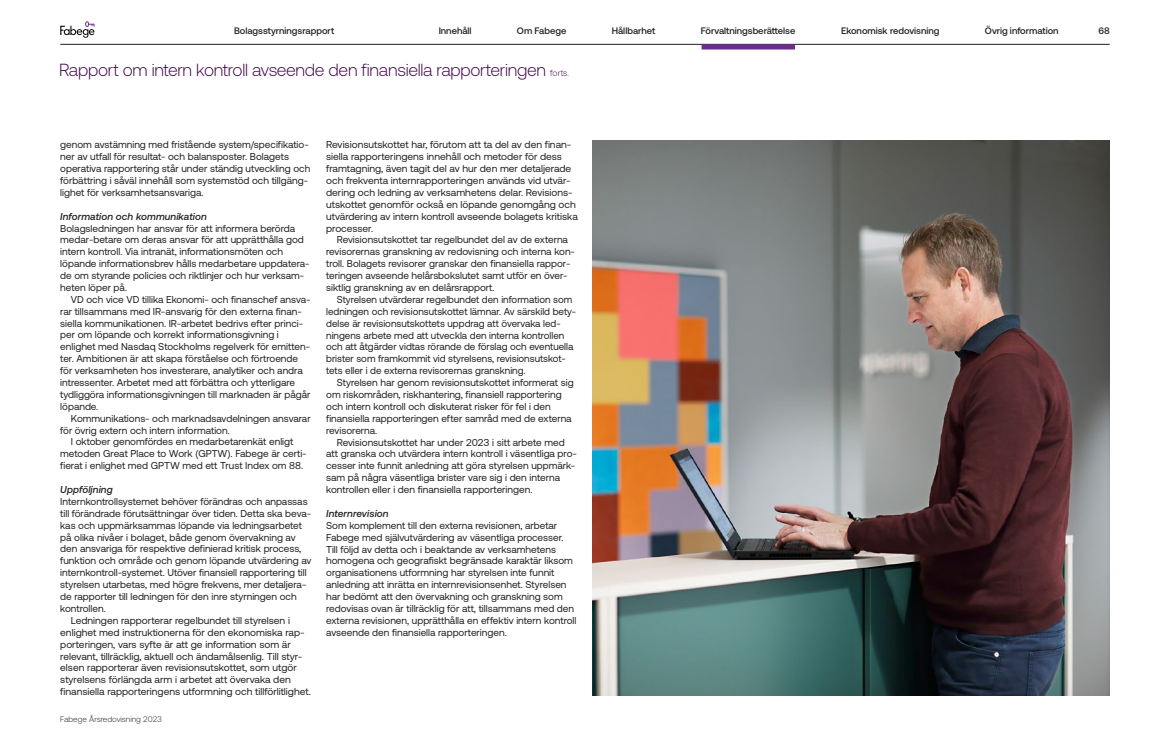
<style>
.page{position:relative;width:1170px;height:745px;background:#fff}
.page>*{position:absolute;margin:0;border:0;box-sizing:border-box;transform-origin:0 0}
.t1{font:300 17.5px "Aeonik";letter-spacing:-.015em;color:#410049}
.t2{font:10px/11.9px "Aeonik";color:#231f20}
.t3{font:italic 500 10px "Aeonik";letter-spacing:.01em;color:#231f20}
.t4{font:500 9.38px "Aeonik";color:#231f20}
.t5{font:300 8.12px "Aeonik";color:#231f20}
.s1{font-size:8.75px}
</style>
<div class="page">
<img style="left:592px;top:140px;width:517px;height:554px">
<svg style="left:60px;top:21px;width:34px;height:17px"></svg>
<hr style="left:60px;top:44px;width:1049px;height:1px;background:#231f20">
<div style="left:701px;top:44px;width:94px;height:5px;background:#6e2c91"></div>
<p class="t4" style="left:234px;top:26px;width:102px">Bolagsstyrningsrapport</p>
<p class="t4" style="left:438px;top:26px;width:34px">Innehåll</p>
<p class="t4" style="left:517px;top:26px;width:51px">Om Fabege</p>
<p class="t4" style="left:611px;top:26px;width:45px">Hållbarhet</p>
<p class="t4" style="left:700px;top:26px;width:96px">Förvaltningsberättelse</p>
<p class="t4" style="left:841px;top:26px;width:100px">Ekonomisk redovisning</p>
<p class="t4" style="left:984px;top:26px;width:75px">Övrig information</p>
<p class="t4" style="left:1098px;top:26px;width:13px">68</p>
<h1 class="t1" style="left:59px;top:60px;width:511px">Rapport om intern kontroll avseende den finansiella rapporteringen <span class="s1">forts.</span></h1>
<p class="t2" style="left:60px;top:139px;width:251px">genom avstämning med fristående system/specifikatio&shy;ner av utfall för resultat- och balansposter. Bolagets operativa rapportering står under ständig utveckling och förbättring i såväl innehåll som systemstöd och tillgäng&shy;lighet för verksamhetsansvariga.</p>
<p class="t3" style="left:60px;top:210px;width:148px">Information och kommunikation</p>
<p class="t2" style="left:60px;top:222px;width:251px">Bolagsledningen har ansvar för att informera berörda medar-betare om deras ansvar för att upprätthålla god intern kontroll. Via intranät, informationsmöten och löpande informationsbrev hålls medarbetare uppdatera&shy;de om styrande policies och riktlinjer och hur verksam&shy;heten löper på.</p>
<p class="t2" style="left:60px;top:293px;width:252px;text-indent:11px">VD och vice VD tillika Ekonomi- och finanschef ansva&shy;rar tillsammans med IR-ansvarig för den externa finan&shy;siella kommunikationen. IR-arbetet bedrivs efter princi&shy;per om löpande och korrekt informationsgivning i enlighet med Nasdaq Stockholms regelverk för emitten&shy;ter. Ambitionen är att skapa förståelse och förtroende för verksamheten hos investerare, analytiker och andra intressenter. Arbetet med att förbättra och ytterligare tydliggöra informationsgivningen till marknaden är pågår löpande.</p>
<p class="t2" style="left:71px;top:412px;width:241px">Kommunikations- och marknadsavdelningen ansvarar</p>
<p class="t2" style="left:60px;top:424px;width:171px">för övrig extern och intern information.</p>
<p class="t2" style="left:71px;top:436px;width:224px">I oktober genomfördes en medarbetarenkät enligt</p>
<p class="t2" style="left:60px;top:447px;width:248px">metoden Great Place to Work (GPTW). Fabege är certi-</p>
<p class="t2" style="left:60px;top:459px;width:244px">fierat i enlighet med GPTW med ett Trust Index om 88.</p>
<p class="t3" style="left:60px;top:483px;width:54px">Uppföljning</p>
<p class="t2" style="left:60px;top:495px;width:249px">Internkontrollsystemet behöver förändras och anpassas</p>
<p class="t2" style="left:60px;top:507px;width:252px">till förändrade förutsättningar över tiden. Detta ska beva-</p>
<p class="t2" style="left:60px;top:519px;width:243px">kas och uppmärksammas löpande via ledningsarbetet</p>
<p class="t2" style="left:60px;top:530px;width:237px">på olika nivåer i bolaget, både genom övervakning av</p>
<p class="t2" style="left:60px;top:542px;width:242px">den ansvariga för respektive definierad kritisk process,</p>
<p class="t2" style="left:60px;top:554px;width:253px">funktion och område och genom löpande utvärdering av</p>
<p class="t2" style="left:60px;top:566px;width:248px">internkontroll-systemet. Utöver finansiell rapportering till</p>
<p class="t2" style="left:60px;top:578px;width:247px">styrelsen utarbetas, med högre frekvens, mer detaljera-</p>
<p class="t2" style="left:60px;top:590px;width:238px">de rapporter till ledningen för den inre styrningen och</p>
<p class="t2" style="left:60px;top:602px;width:47px">kontrollen.</p>
<p class="t2" style="left:71px;top:614px;width:220px">Ledningen rapporterar regelbundet till styrelsen i</p>
<p class="t2" style="left:60px;top:626px;width:246px">enlighet med instruktionerna för den ekonomiska rap-</p>
<p class="t2" style="left:60px;top:637px;width:232px">porteringen, vars syfte är att ge information som är</p>
<p class="t2" style="left:60px;top:649px;width:243px">relevant, tillräcklig, aktuell och ändamålsenlig. Till styr-</p>
<p class="t2" style="left:60px;top:661px;width:238px">elsen rapporterar även revisionsutskottet, som utgör</p>
<p class="t2" style="left:60px;top:673px;width:232px">styrelsens förlängda arm i arbetet att övervaka den</p>
<p class="t2" style="left:60px;top:685px;width:252px">finansiella rapporteringens utformning och tillförlitlighet.</p>
<p class="t5" style="left:60px;top:714px;width:103px">Fabege Årsredovisning 2023</p>
<p class="t2" style="left:326px;top:139px;width:253px">Revisionsutskottet har, förutom att ta del av den finan&shy;siella rapporteringens innehåll och metoder för dess framtagning, även tagit del av hur den mer detaljerade och frekventa internrapporteringen används vid utvär&shy;dering och ledning av verksamhetens delar. Revisions&shy;utskottet genomför också en löpande genomgång och utvärdering av intern kontroll avseende bolagets kritiska processer.</p>
<p class="t2" style="left:326px;top:234px;width:250px;text-indent:11px">Revisionsutskottet tar regelbundet del av de externa revisorernas granskning av redovisning och interna kon&shy;troll. Bolagets revisorer granskar den finansiella rappor&shy;teringen avseende helårsbokslutet samt utför en över&shy;siktlig granskning av en delårsrapport.</p>
<p class="t2" style="left:326px;top:293px;width:251px;text-indent:11px">Styrelsen utvärderar regelbundet den information som ledningen och revisionsutskottet lämnar. Av särskild bety&shy;delse är revisionsutskottets uppdrag att övervaka led&shy;ningens arbete med att utveckla den interna kontrollen och att åtgärder vidtas rörande de förslag och eventuella brister som framkommit vid styrelsens, revisionsutskot&shy;tets eller i de externa revisorernas granskning.</p>
<p class="t2" style="left:326px;top:376px;width:249px;text-indent:11px">Styrelsen har genom revisionsutskottet informerat sig om riskområden, riskhantering, finansiell rapportering och intern kontroll och diskuterat risker för fel i den finansiella rapporteringen efter samråd med de externa revisorerna.</p>
<p class="t2" style="left:326px;top:436px;width:252px;text-indent:11px">Revisionsutskottet har under 2023 i sitt arbete med att granska och utvärdera intern kontroll i väsentliga pro&shy;cesser inte funnit anledning att göra styrelsen uppmärk&shy;sam på några väsentliga brister vare sig i den interna kontrollen eller i den finansiella rapporteringen.</p>
<p class="t3" style="left:326px;top:507px;width:64px">Internrevision</p>
<p class="t2" style="left:326px;top:519px;width:252px">Som komplement till den externa revisionen, arbetar Fabege med självutvärdering av väsentliga processer.<br>Till följd av detta och i beaktande av verksamhetens homogena och geografiskt begränsade karaktär liksom organisationens utformning har styrelsen inte funnit anledning att inrätta en internrevisionsenhet. Styrelsen har bedömt att den övervakning och granskning som redovisas ovan är tillräcklig för att, tillsammans med den externa revisionen, upprätthålla en effektiv intern kontroll avseende den finansiella rapporteringen.</p>
</div>
